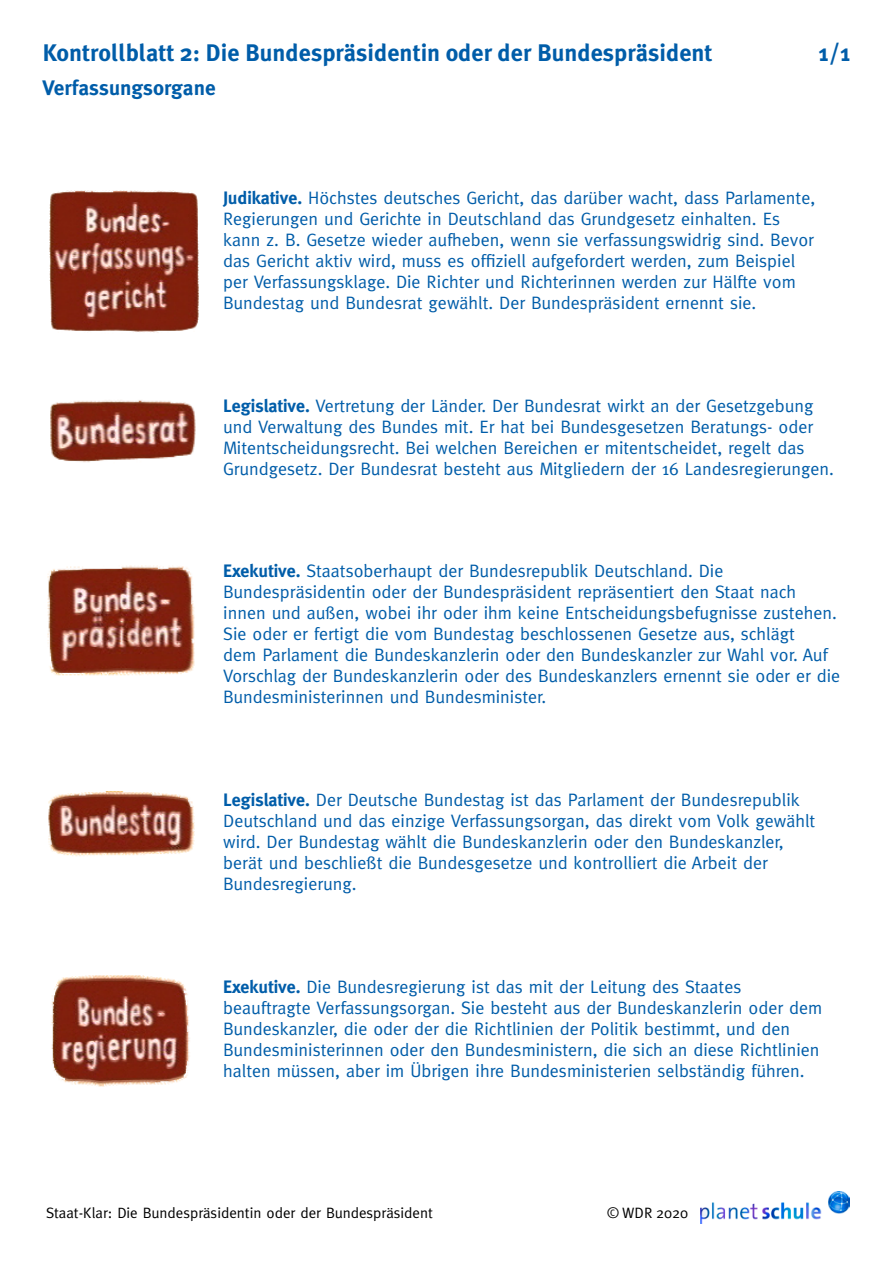
<style>
.page{position:relative;width:893px;height:1263px;background:#fff}
.page>*{position:absolute;margin:0;border:0;box-sizing:border-box;transform-origin:0 0}
.t1{font:700 24px "Meta Plus";color:#005da9}
.t2{font:700 21px "Meta Plus";color:#005da9}
.t3{font:18px/21px "Meta";color:#005da9}
.t4{font:15px "Meta";color:#000}
.t5{font:15px "Meta Plus Normal";color:#000}
.s1{font-weight:700}
</style>
<div class="page">
<img style="left:701px;top:1191px;width:148px;height:32px">
<img style="left:49px;top:190px;width:150px;height:143px">
<img style="left:50px;top:400px;width:146px;height:63px">
<img style="left:47px;top:565px;width:148px;height:111px">
<img style="left:48px;top:792px;width:147px;height:65px">
<img style="left:51px;top:975px;width:139px;height:112px">
<h1 class="t1" style="left:43px;top:39px;width:672px">Kontrollblatt 2: Die Bundespräsidentin oder der Bundespräsident</h1>
<h1 class="t1" style="left:819px;top:39px;width:33px">1/1</h1>
<p class="t2" style="left:43px;top:75px;width:175px">Verfassungsorgane</p>
<p class="t3" style="left:223px;top:187px;width:593px"><span class="s1">Judikative.</span> Höchstes deutsches Gericht, das darüber wacht, dass Parlamente, Regierungen und Gerichte in Deutschland das Grundgesetz einhalten. Es kann z. B. Gesetze wieder aufheben, wenn sie verfassungswidrig sind. Bevor das Gericht aktiv wird, muss es offiziell aufgefordert werden, zum Beispiel per Verfassungsklage. Die Richter und Richterinnen werden zur Hälfte vom Bundestag und Bundesrat gewählt. Der Bundespräsident ernennt sie.</p>
<p class="t3" style="left:223px;top:395px;width:612px"><span class="s1">Legislative.</span> Vertretung der Länder. Der Bundesrat wirkt an der Gesetzgebung und Verwaltung des Bundes mit. Er hat bei Bundesgesetzen Beratungs- oder Mitentscheidungsrecht. Bei welchen Bereichen er mitentscheidet, regelt das Grundgesetz. Der Bundesrat besteht aus Mitgliedern der 16 Landesregierungen.</p>
<p class="t3" style="left:223px;top:560px;width:619px"><span class="s1">Exekutive.</span> Staatsoberhaupt der Bundesrepublik Deutschland. Die Bundespräsidentin oder der Bundespräsident repräsentiert den Staat nach innen und außen, wobei ihr oder ihm keine Entscheidungsbefugnisse zustehen.<br>Sie oder er fertigt die vom Bundestag beschlossenen Gesetze aus, schlägt<br>dem Parlament die Bundeskanzlerin oder den Bundeskanzler zur Wahl vor. Auf Vorschlag der Bundeskanzlerin oder des Bundeskanzlers ernennt sie oder er die Bundesministerinnen und Bundesminister.</p>
<p class="t3" style="left:223px;top:789px;width:594px"><span class="s1">Legislative.</span> Der Deutsche Bundestag ist das Parlament der Bundesrepublik Deutschland und das einzige Verfassungsorgan, das direkt vom Volk gewählt wird. Der Bundestag wählt die Bundeskanzlerin oder den Bundeskanzler, berät und beschließt die Bundesgesetze und kontrolliert die Arbeit der Bundesregierung.</p>
<p class="t3" style="left:223px;top:976px;width:601px"><span class="s1">Exekutive.</span> Die Bundesregierung ist das mit der Leitung des Staates beauftragte Verfassungsorgan. Sie besteht aus der Bundeskanzlerin oder dem Bundeskanzler, die oder der die Richtlinien der Politik bestimmt, und den Bundesministerinnen oder den Bundesministern, die sich an diese Richtlinien halten müssen, aber im Übrigen ihre Bundesministerien selbständig führen.</p>
<p class="t4" style="left:46px;top:1204px;width:388px">Staat-Klar: Die Bundespräsidentin oder der Bundespräsident</p>
<p class="t5" style="left:607px;top:1204px;width:83px">© WDR 2020</p>
</div>
